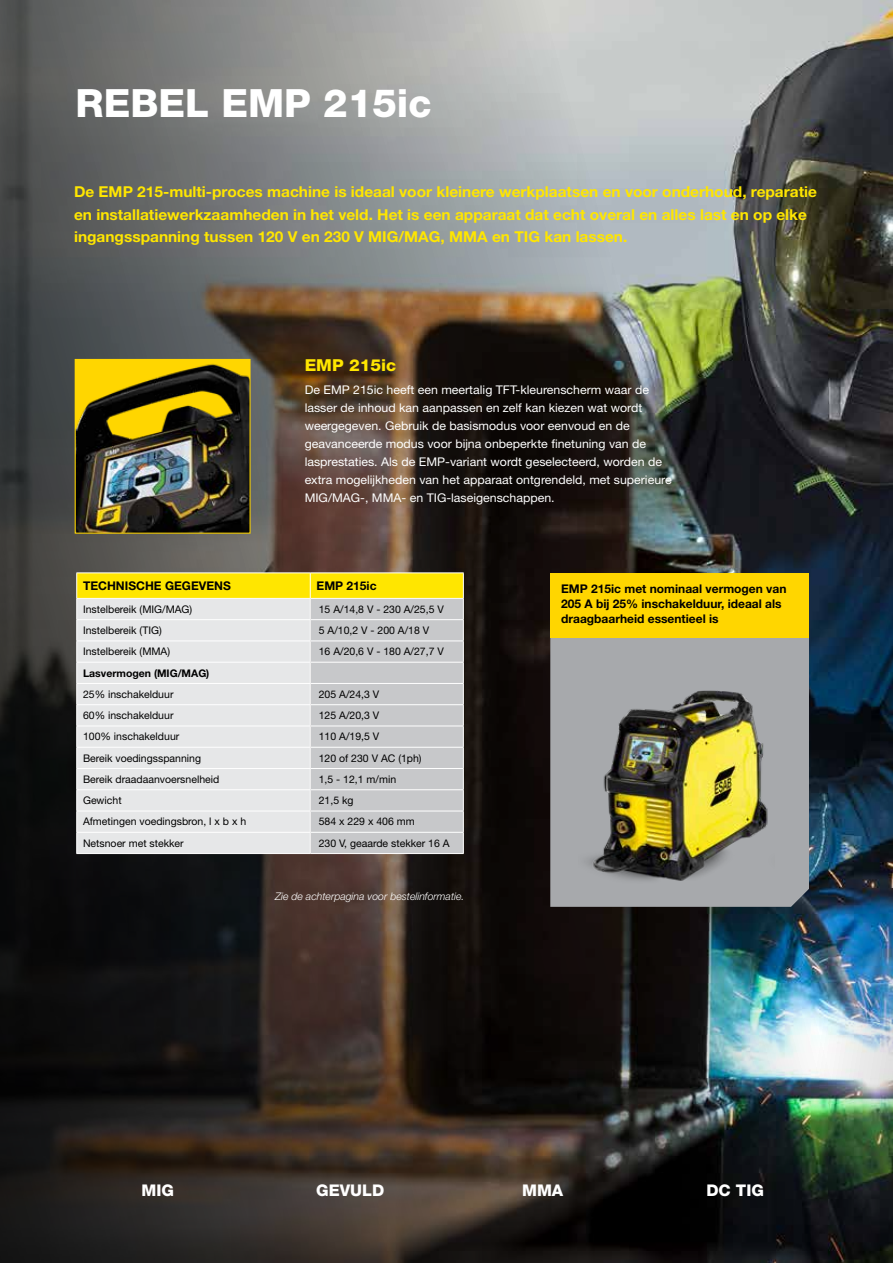
<style>
.page{position:relative;width:893px;height:1263px;background:#fff}
.page>*{position:absolute;margin:0;border:0;box-sizing:border-box;transform-origin:0 0}
.t1{font:800 39px "Helvetica Neue LT Pro";color:#fff}
.t2{font:800 16.5px "Helvetica Neue LT Pro";color:#ffe600}
.t3{font:800 16.05px "Helvetica Neue LT Pro";color:#fff}
.t4{font:700 15px/22.5px "Helvetica Neue LT Pro";color:#ffe600}
.t5{font:12px/18px "Helvetica Neue LT Pro";color:#fff}
.t6{font:700 12px/15px "Helvetica Neue LT Pro";color:#000}
.t7{font:10.5px "Helvetica Neue LT Pro";color:#000}
.t8{font:italic 300 10.5px "Helvetica Neue LT Pro";color:#fff}
.t9{font:700 10.5px "Helvetica Neue LT Pro";color:#000}
</style>
<div class="page">
<img style="left:0;top:0;width:762px;height:1263px">
<img style="left:762px;top:0;width:131px;height:1263px">
<hr style="left:76px;top:572px;width:234px;height:1px;background:#fff">
<hr style="left:310px;top:572px;width:154px;height:1px;background:#fff">
<svg style="left:76px;top:573px;width:388px;height:280px;background:#deddca"></svg>
<hr style="left:76px;top:853px;width:234px;height:1px;background:#fff">
<hr style="left:310px;top:853px;width:154px;height:1px;background:#fff">
<img style="left:77px;top:361px;width:172px;height:171px">
<div style="left:75px;top:359px;width:176px;height:175px;border:1px solid #ffd600"></div>
<div style="left:550px;top:637px;width:259px;height:270px;background:#a7a9ac"></div>
<img style="left:578px;top:652px;width:196px;height:245px">
<div style="left:550px;top:572px;width:259px;height:65px;background:#ffd600"></div>
<h1 class="t1" style="left:76px;top:80px;width:358px">REBEL EMP 215ic</h1>
<p class="t4" style="left:74px;top:180px;width:744px">De EMP 215-multi-proces machine is ideaal voor kleinere werkplaatsen en voor onderhoud, reparatie en installatiewerkzaamheden in het veld. Het is een apparaat dat echt overal en alles last en op elke ingangsspanning tussen 120 V en 230 V MIG/MAG, MMA en TIG kan lassen.</p>
<h2 class="t2" style="left:305px;top:355px;width:93px">EMP 215ic</h2>
<p class="t5" style="left:305px;top:381px;width:369px">De EMP 215ic heeft een meertalig TFT-kleurenscherm waar de lasser de inhoud kan aanpassen en zelf kan kiezen wat wordt weergegeven. Gebruik de basismodus voor eenvoud en de geavanceerde modus voor bijna onbeperkte finetuning van de lasprestaties. Als de EMP-variant wordt geselecteerd, worden de extra mogelijkheden van het apparaat ontgrendeld, met superieure MIG/MAG-, MMA- en TIG-laseigenschappen.</p>
<p class="t6" style="left:83px;top:578px;width:149px">TECHNISCHE GEGEVENS</p>
<p class="t6" style="left:317px;top:578px;width:61px">EMP 215ic</p>
<p class="t7" style="left:83px;top:602px;width:111px">Instelbereik (MIG/MAG)</p>
<p class="t7" style="left:319px;top:602px;width:127px">15 A/14,8 V - 230 A/25,5 V</p>
<p class="t7" style="left:83px;top:624px;width:80px">Instelbereik (TIG)</p>
<p class="t7" style="left:319px;top:624px;width:112px">5 A/10,2 V - 200 A/18 V</p>
<p class="t7" style="left:83px;top:645px;width:89px">Instelbereik (MMA)</p>
<p class="t7" style="left:319px;top:645px;width:127px">16 A/20,6 V - 180 A/27,7 V</p>
<p class="t9" style="left:83px;top:666px;width:128px">Lasvermogen (MIG/MAG)</p>
<p class="t7" style="left:83px;top:688px;width:92px">25% inschakelduur</p>
<p class="t7" style="left:319px;top:688px;width:62px">205 A/24,3 V</p>
<p class="t7" style="left:83px;top:709px;width:92px">60% inschakelduur</p>
<p class="t7" style="left:319px;top:709px;width:62px">125 A/20,3 V</p>
<p class="t7" style="left:83px;top:730px;width:98px">100% inschakelduur</p>
<p class="t7" style="left:319px;top:730px;width:62px">110 A/19,5 V</p>
<p class="t7" style="left:83px;top:751px;width:120px">Bereik voedingsspanning</p>
<p class="t7" style="left:319px;top:751px;width:104px">120 of 230 V AC (1ph)</p>
<p class="t7" style="left:83px;top:773px;width:138px">Bereik draadaanvoersnelheid</p>
<p class="t7" style="left:319px;top:773px;width:79px">1,5 - 12,1 m/min</p>
<p class="t7" style="left:83px;top:794px;width:40px">Gewicht</p>
<p class="t7" style="left:319px;top:794px;width:36px">21,5 kg</p>
<p class="t7" style="left:83px;top:815px;width:165px">Afmetingen voedingsbron, l x b x h</p>
<p class="t7" style="left:319px;top:815px;width:97px">584 x 229 x 406 mm</p>
<p class="t7" style="left:83px;top:836px;width:102px">Netsnoer met stekker</p>
<p class="t7" style="left:319px;top:836px;width:132px">230 V, geaarde stekker 16 A</p>
<p class="t8" style="left:275px;top:890px;width:191px">Zie de achterpagina voor bestelinformatie.</p>
<p class="t6" style="left:561px;top:581px;width:227px">EMP 215ic met nominaal vermogen van<br>205 A bij 25% inschakelduur, ideaal als draagbaarheid essentieel is</p>
<h3 class="t3" style="left:142px;top:1180px;width:34px">MIG</h3>
<h3 class="t3" style="left:316px;top:1181px;width:69px">GEVULD</h3>
<h3 class="t3" style="left:522px;top:1180px;width:43px">MMA</h3>
<h3 class="t3" style="left:706px;top:1180px;width:59px">DC TIG</h3>
</div>
